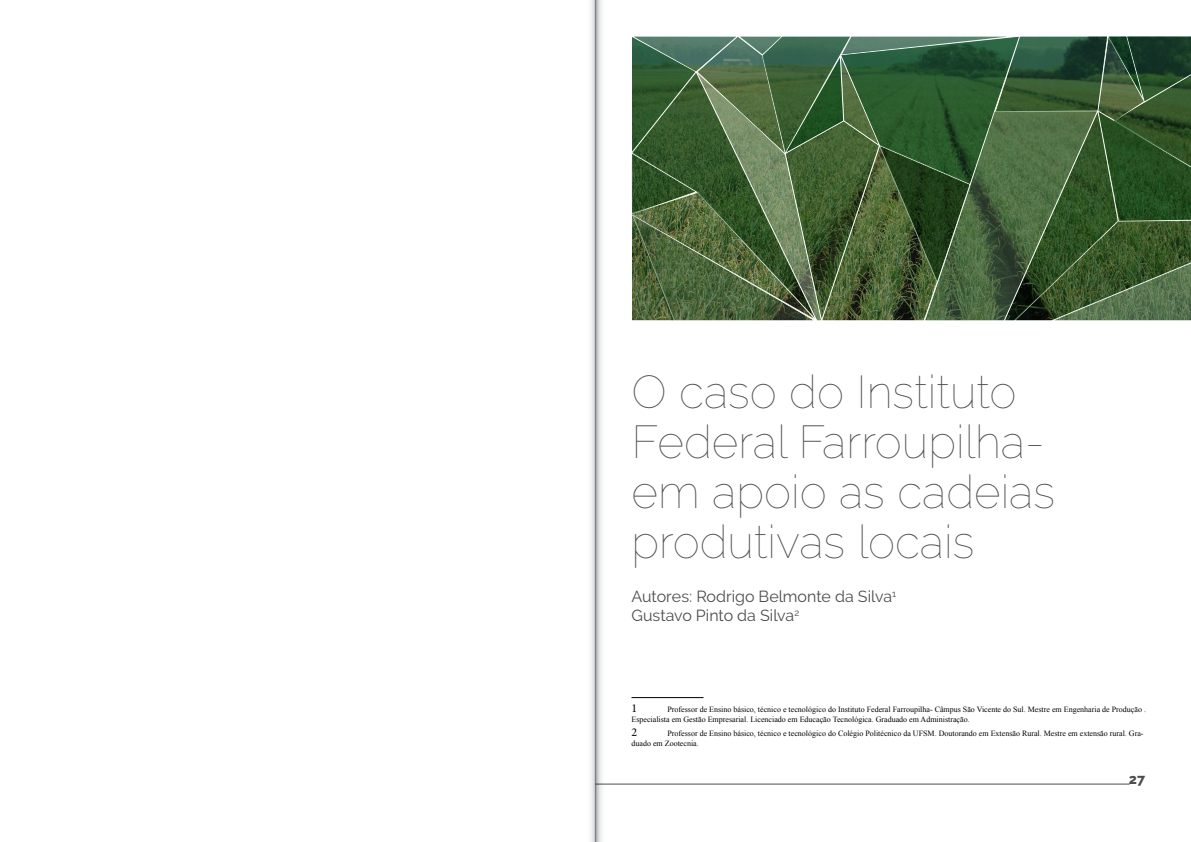
<style>
.page{position:relative;width:1191px;height:842px;background:#fff}
.page>*{position:absolute;margin:0;border:0;box-sizing:border-box;transform-origin:0 0}
.EntradaCapitulo{font:100 46px/50px "Raleway";color:#4d4d4f}
.t1{font:16px "Raleway";color:#4d4d4f}
.t2{font:800 14px "Raleway";color:#4d4d4f}
.t3{font:12px "Minion Pro";color:#000}
.t4{font:8px/9.6px "Times New Roman";color:#000}
</style>
<div class="page">
<hr style="left:596px;top:784px;width:533px;height:1px;background:#4d4d4f">
<hr style="left:631px;top:697px;width:72px;height:1px;background:#000">
<svg style="left:631px;top:36px;width:560px;height:285px;background:#42613a"></svg>
<svg style="left:591px;top:0;width:4px;height:842px"></svg>
<svg style="left:596px;top:0;width:14px;height:842px"></svg>
<p class="EntradaCapitulo" style="left:631px;top:366px;width:415px">O caso do Instituto<br>Federal Farroupilha-</p>
<p class="EntradaCapitulo" style="left:631px;top:466px;width:425px">em apoio as cadeias produtivas locais</p>
<p class="t1" style="left:631px;top:587px;width:266px">Autores: Rodrigo Belmonte da Silva<sup>1</sup></p>
<p class="t1" style="left:631px;top:606px;width:169px">Gustavo Pinto da Silva<sup>2</sup></p>
<p class="t3" style="left:631px;top:700px;width:7px">1</p>
<p class="t4" style="left:631px;top:704px;width:516px;text-indent:36px">Professor de Ensino básico, técnico e tecnológico do Instituto Federal Farroupilha- Câmpus São Vicente do Sul. Mestre em Engenharia de Produção .<br>Especialista em Gestão Empresarial. Licenciado em Educação Tecnológica. Graduado em Administração.</p>
<p class="t3" style="left:631px;top:724px;width:7px">2</p>
<p class="t4" style="left:631px;top:728px;width:513px;text-indent:36px">Professor de Ensino básico, técnico e tecnológico do Colégio Politécnico da UFSM. Doutorando em Extensão Rural. Mestre em extensão rural. Gra&shy;duado em Zootecnia.</p>
<h3 class="t2" style="left:1129px;top:771px;width:18px">27</h3>
</div>
